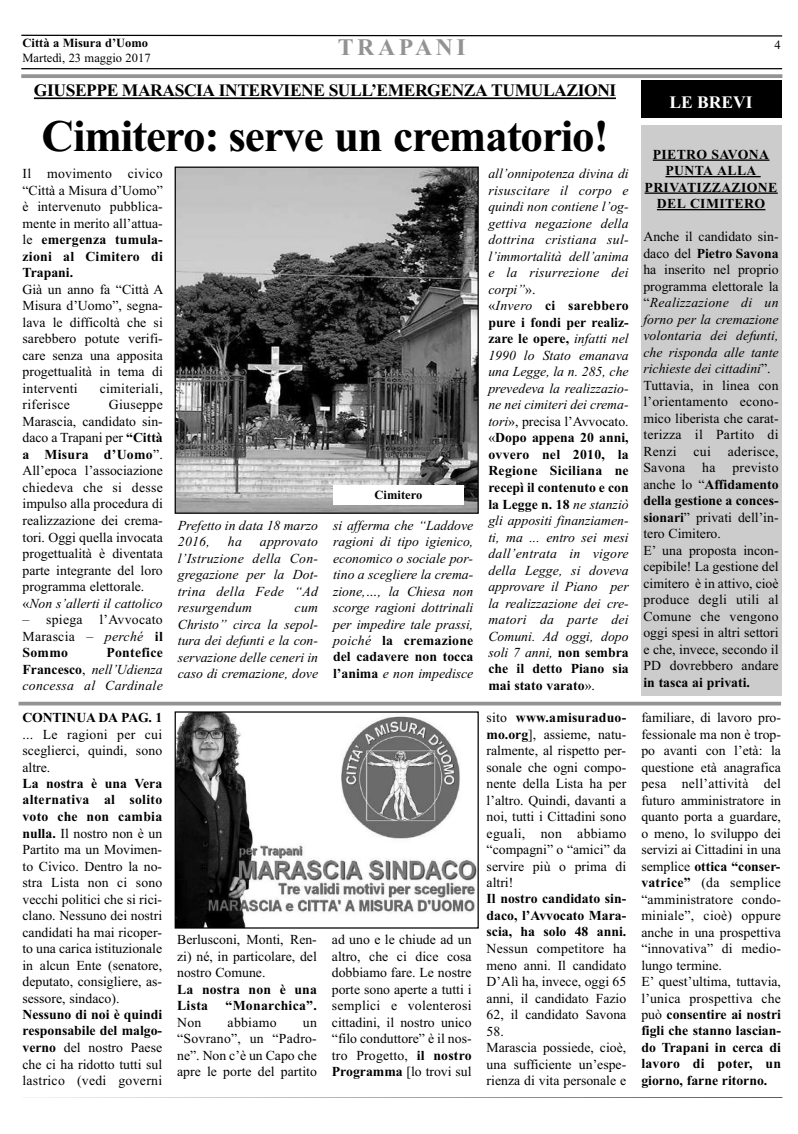
<style>
.page{position:relative;width:798px;height:1134px;background:#fff}
.page>*{position:absolute;margin:0;border:0;box-sizing:border-box;transform-origin:0 0}
.t1{font:700 45px "Times New Roman";letter-spacing:-.025em;color:#000}
.t2{font:700 23.75px "Times New Roman";letter-spacing:.15em;color:#939393}
.t3{font:700 17.5px "Times New Roman";letter-spacing:-.025em;color:#000}
.t4{font:700 17.5px "Times New Roman";color:#fff}
.t5{font:13.75px/16.5px "Times New Roman";color:#000;text-align:justify}
.t6{font:italic 13.75px/16.5px "Times New Roman";color:#000;text-align:justify}
.t7{font:700 13.75px/16.5px "Times New Roman";color:#000}
.t8{font:700 13.75px/16.5px "Times New Roman";letter-spacing:.025em;color:#000;text-align:center}
.t9{font:13.75px "Times New Roman";letter-spacing:.02em;color:#000}
.t10{font:700 13.75px "Times New Roman";letter-spacing:.02em;color:#000}
.t11{font:700 12.5px "Times New Roman";color:#000}
.t12{font:12.5px "Times New Roman";color:#000}
.s1{font-weight:700}
.s2{font-style:italic}
.s3{font-weight:700;font-style:normal}
.s4{font-style:normal}
</style>
<div class="page">
<svg style="left:21px;top:34px;width:762px;height:3px"></svg>
<hr style="left:21px;top:68px;width:760px;height:1px;background:#000">
<svg style="left:21px;top:74px;width:761px;height:4px;background:#9a9a9a"></svg>
<hr style="left:34px;top:97px;width:581px;height:2px;background:#000">
<img style="left:176px;top:169px;width:300px;height:343px">
<div style="left:174px;top:167px;width:304px;height:347px;border:1px solid #000"></div>
<svg style="left:32px;top:1097px;width:751px;height:1px"></svg>
<hr style="left:19px;top:702px;width:761px;height:3px;background:#939393">
<div style="left:333px;top:485px;width:130px;height:19px;background:#fff"></div>
<img style="left:176px;top:713px;width:300px;height:214px">
<div style="left:174px;top:711px;width:304px;height:218px;border:1px solid #000"></div>
<div style="left:640px;top:80px;width:140px;height:38px;background:#000"></div>
<div style="left:640px;top:126px;width:140px;height:570px;background:#ccc"></div>
<hr style="left:652px;top:159px;width:117px;height:2px;background:#000">
<hr style="left:665px;top:176px;width:95px;height:1px;background:#000">
<hr style="left:644px;top:192px;width:133px;height:2px;background:#000">
<hr style="left:656px;top:209px;width:109px;height:1px;background:#000">
<p class="t11" style="left:23px;top:36px;width:127px">Città a Misura d’Uomo</p>
<h2 class="t2" style="left:338px;top:33px;width:129px">TRAPANI</h2>
<p class="t12" style="left:774px;top:37px;width:8px">4</p>
<p class="t12" style="left:23px;top:51px;width:130px">Martedì, 23 maggio 2017</p>
<p class="t3" style="left:34px;top:80px;width:583px">GIUSEPPE MARASCIA INTERVIENE SULL’EMERGENZA TUMULAZIONI</p>
<h1 class="t1" style="left:42px;top:109px;width:568px">Cimitero: serve un crematorio!</h1>
<p class="t5" style="left:23px;top:165px;width:142px">Il movimento civico “Città a Misura d’Uomo” è intervenuto pubblica&shy;mente in merito all’attua&shy;le <span class="s1">emergenza tumula&shy;zioni al Cimitero di Trapani.</span></p>
<p class="t5" style="left:23px;top:281px;width:142px">Già un anno fa “Città A Misura d’Uomo”, segna&shy;lava le difficoltà che si sarebbero potute verifi&shy;care senza una apposita progettualità in tema di interventi</p>
<p class="t9" style="left:100px;top:380px;width:64px">cimiteriali,</p>
<p class="t5" style="left:23px;top:396px;width:142px;text-align:left;text-indent:86px">Giuseppe<br>Marascia, candidato sin&shy;daco a Trapani per <span class="s1">“Città a Misura d’Uomo</span>”.<br>All’epoca l’associazione chiedeva che si desse impulso alla procedura di realizzazione dei crema&shy;tori. Oggi quella invocata progettualità è diventata parte integrante del loro programma elettorale. «<span class="s2">Non s’allerti il cattolico</span></p>
<p class="t5" style="left:23px;top:611px;width:142px">– spiega l’Avvocato Marascia – <span class="s2">perché</span> <span class="s1">il Sommo</span></p>
<p class="t9" style="left:23px;top:397px;width:49px">riferisce</p>
<p class="t6" style="left:23px;top:644px;width:142px;text-indent:84px"><span class="s3">Pontefice Francesco</span><span class="s4">,</span> nell’Udienza concessa al Cardinale</p>
<p class="t7" style="left:23px;top:709px;width:141px">CONTINUA DA PAG. 1</p>
<p class="t5" style="left:23px;top:726px;width:141px">... Le ragioni per cui sceglierci, quindi, sono altre.</p>
<p class="t5" style="left:22px;top:775px;width:141px"><span class="s1">La nostra è una Vera alternativa al solito voto che non cambia nulla.</span> Il nostro non è un Partito ma un Movimen&shy;to Civico. Dentro la no&shy;stra Lista non ci sono vecchi politici che si rici&shy;clano. Nessuno dei nostri candidati ha mai ricoper&shy;to una carica istituzionale in alcun Ente (senatore, deputato, consigliere, as&shy;sessore, sindaco).</p>
<p class="t5" style="left:22px;top:1006px;width:141px"><span class="s1">Nessuno di noi è quindi responsabile del malgo&shy;verno</span> del nostro Paese che ci ha ridotto tutti sul lastrico (vedi governi</p>
<p class="t6" style="left:178px;top:517px;width:142px">Prefetto in data 18 marzo<br>2016,</p>
<p class="t6" style="left:228px;top:533px;width:16px">ha</p>
<p class="t6" style="left:178px;top:533px;width:142px;text-indent:82px">approvato l’Istruzione della Con&shy;gregazione per la Dot&shy;trina della Fede “Ad resurgendum</p>
<p class="t6" style="left:178px;top:599px;width:142px;text-indent:117px">cum Christo” circa la sepol&shy;tura dei defunti e la con&shy;servazione delle ceneri in caso di cremazione, dove</p>
<p class="t11" style="left:374px;top:487px;width:49px">Cimitero</p>
<p class="t6" style="left:333px;top:517px;width:142px">si afferma che “Laddove ragioni di tipo igienico, economico o sociale por&shy;tino a scegliere la crema&shy;zione,…, la Chiesa non scorge ragioni dottrinali per impedire tale prassi, poiché <span class="s3">la cremazione del cadavere non tocca l’anima</span> e non impedisce</p>
<p class="t5" style="left:177px;top:931px;width:141px">Berlusconi, Monti, Ren&shy;zi) né, in particolare, del nostro Comune.</p>
<p class="t7" style="left:177px;top:980px;width:141px">La nostra non è una<br>Lista</p>
<p class="t10" style="left:225px;top:998px;width:93px">“Monarchica”.</p>
<p class="t5" style="left:177px;top:1014px;width:26px">Non</p>
<p class="t9" style="left:227px;top:1014px;width:50px">abbiamo</p>
<p class="t5" style="left:177px;top:1014px;width:141px;text-indent:126px">un “Sovrano”, un “Padro&shy;ne”. Non c’è un Capo che apre le porte del partito</p>
<p class="t5" style="left:332px;top:931px;width:141px">ad uno e le chiude ad un altro, che ci dice cosa dobbiamo fare. Le nostre porte sono aperte a tutti i semplici e volenterosi cittadini, il nostro unico “filo conduttore” è il nos&shy;tro Progetto, <span class="s1">il nostro Programma</span> [lo trovi sul</p>
<p class="t6" style="left:488px;top:165px;width:142px;text-align:left">all’onnipotenza divina di risuscitare il corpo e quindi non contiene l’og&shy;gettiva negazione della dottrina cristiana sul&shy;l’immortalità dell’anima e la risurrezione dei corpi”<span class="s4">».<br>«</span>Invero <span class="s3">ci sarebbero pure i fondi per realiz&shy;zare le opere,</span> infatti nel<br>1990 lo Stato emanava una Legge, la n. 285, che prevedeva la realizzazio&shy;ne nei cimiteri dei crema&shy;tori<span class="s4">», precisa l’Avvocato. «</span><span class="s3">Dopo appena 20 anni, ovvero nel 2010, la<br>Regione Siciliana ne recepì il contenuto e con la Legge n. 18</span> ne stanziò gli appositi finanziamen&shy;ti, ma ... entro sei mesi dall’entrata in vigore della Legge, si doveva approvare il Piano per la realizzazione dei cre&shy;matori da parte dei<br>Comuni. Ad oggi, dopo soli 7 anni, <span class="s3">non sembra che il detto Piano sia mai stato varato</span><span class="s4">».</span></p>
<p class="t5" style="left:486px;top:709px;width:141px">sito <span class="s1">www.amisuraduo&shy;mo.org</span>], assieme, natu&shy;ralmente, al rispetto per&shy;sonale che ogni compo&shy;nente della Lista ha per l’altro. Quindi, davanti a noi, tutti i Cittadini sono eguali, non abbiamo “compagni” o “amici” da servire più o prima di altri!</p>
<p class="t7" style="left:486px;top:890px;width:141px;text-align:justify">Il nostro candidato sin&shy;daco, l’Avvocato Mara&shy;scia, ha solo 48 anni.</p>
<p class="t5" style="left:486px;top:940px;width:141px;text-align:left">Nessun competitore ha meno anni. Il candidato<br>D’Alì ha, invece, oggi 65 anni, il candidato Fazio<br>62, il candidato Savona<br>58.<br>Marascia possiede, cioè, una sufficiente un’espe&shy;rienza di vita personale e</p>
<p class="t4" style="left:669px;top:92px;width:85px">LE BREVI</p>
<p class="t8" style="left:644px;top:146px;width:134px">PIETRO SAVONA<br>PUNTA ALLA<br>PRIVATIZZAZIONE<br>DEL CIMITERO</p>
<p class="t5" style="left:643px;top:228px;width:137px;text-align:left">Anche il candidato sin&shy;daco del <span class="s1">Pietro Savona </span>ha inserito nel proprio programma elettorale la “<span class="s2">Realizzazione di un forno per la cremazione volontaria dei defunti, che risponda alle tante richieste dei cittadini</span>”.<br>Tuttavia, in linea con l’orientamento econo&shy;mico liberista che carat&shy;terizza il Partito di<br>Renzi cui aderisce,<br>Savona ha previsto anche lo “<span class="s1">Affidamento della gestione a conces&shy;sionari</span>” privati dell’in&shy;tero Cimitero.<br>E’ una proposta incon&shy;cepibile! La gestione del cimitero è in attivo, cioè produce degli utili al<br>Comune che vengono oggi spesi in altri settori e che, invece, secondo il<br>PD dovrebbero andare</p>
<p class="t7" style="left:643px;top:674px;width:108px">in tasca ai privati.</p>
<p class="t5" style="left:641px;top:709px;width:141px;text-align:left">familiare, di lavoro pro&shy;fessionale ma non è trop&shy;po avanti con l’età: la questione età anagrafica pesa nell’attività del futuro amministratore in quanto porta a guardare, o meno, lo sviluppo dei servizi ai Cittadini in una semplice <span class="s1">ottica “conser&shy;vatrice”</span> (da semplice “amministratore condo&shy;miniale”, cioè) oppure anche in una prospettiva “innovativa” di medio&shy;lungo termine.<br>E’ quest’ultima, tuttavia, l’unica prospettiva che può <span class="s1">consentire ai nostri figli che stanno lascian&shy;do Trapani in cerca di lavoro di poter, un giorno, farne ritorno.</span></p>
</div>
